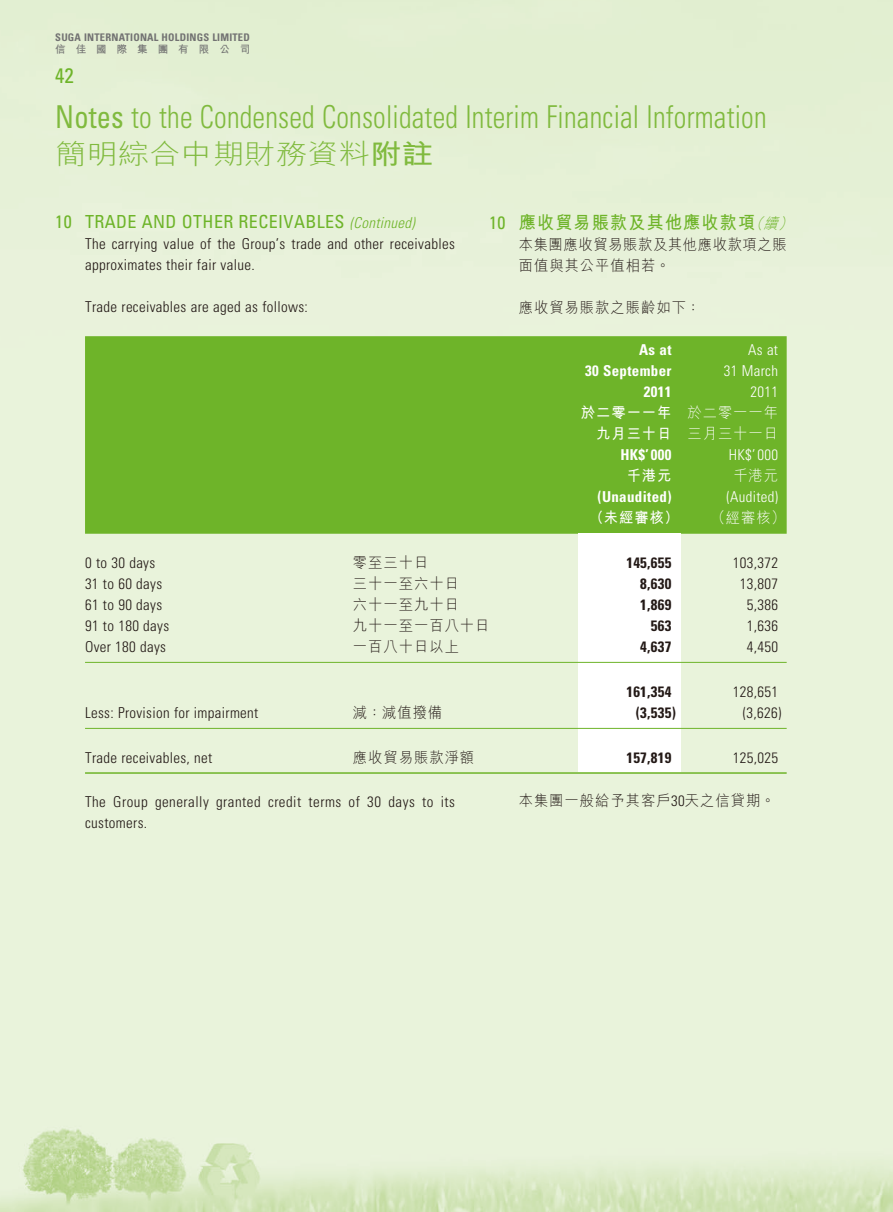
<style>
.page{position:relative;width:893px;height:1212px;background:#fff}
.page>*{position:absolute;margin:0;border:0;box-sizing:border-box;transform-origin:0 0}
.t1{font:300 condensed 31.5px "Univers LT Std";letter-spacing:.005em;color:#80ba3e;scale:.9 1}
.t2{font:300 27.45px "M Hei HK";color:#80ba3e;scale:1.15 1}
.t3{font:condensed 21px "Univers LT Std";color:#6eb429}
.t4{font:condensed 18px "Univers LT Std";letter-spacing:.02em;color:#6eb429}
.t5{font:700 18px "M Hei HK";letter-spacing:.07em;color:#6eb429;scale:.95 1}
.t6{font:300 condensed 15px/21px "Univers LT Std";letter-spacing:.02em;color:#231916}
.t7{font:300 15px "M Hei HK";letter-spacing:.075em;color:#231916;scale:.95 1}
.t8{font:700 condensed 15px "Univers LT Std";letter-spacing:.02em;color:#231916}
.t9{font:700 condensed 15px "Univers LT Std";letter-spacing:.02em;color:#fff}
.t10{font:300 condensed 15px "Univers LT Std";letter-spacing:.02em;color:#fff}
.t11{font:300 15px/21px "M Hei HK";letter-spacing:.075em;color:#fff;text-align:right;scale:.95 1}
.t12{font:300 15px/21px "M Hei HK";letter-spacing:.045em;color:#231916;scale:.95 1}
.t13{font:700 15px "M Hei HK";letter-spacing:.075em;color:#fff;scale:.95 1}
.t14{font:700 condensed 10.5px "Univers LT Std";letter-spacing:.02em;color:#727272}
.t15{font:700 10.5px "M Hei HK";letter-spacing:.955em;color:#727272}
.s1{font-weight:400}
.s2{font-weight:700}
.s3{font-weight:300;font-style:italic;font-size:15px}
.s4{font-family:"Univers LT Std";font-weight:400;font-stretch:condensed}
.s5{font-family:"Univers LT Std";font-stretch:condensed}
</style>
<div class="page">
<div style="left:85px;top:336px;width:702px;height:198px;background:#6eb429"></div>
<hr style="left:85px;top:662px;width:702px;height:1px;background:#6eb429">
<hr style="left:85px;top:728px;width:702px;height:1px;background:#6eb429">
<hr style="left:85px;top:772px;width:702px;height:2px;background:#6eb429">
<p class="t14" style="left:55px;top:31px;width:196px">SUGA INTERNATIONAL HOLDINGS LIMITED</p>
<p class="t15" style="left:55px;top:41px;width:197px">信佳國際集團有限公司</p>
<h3 class="t3" style="left:55px;top:62px;width:20px">42</h3>
<h1 class="t1" style="left:55px;top:98px;width:792px"><span class="s1">Notes</span> to the Condensed Consolidated Interim Financial Information</h1>
<h2 class="t2" style="left:55px;top:135px;width:330px">簡明綜合中期財務資料<span class="s2">附註</span></h2>
<p class="t4" style="left:55px;top:210px;width:361px">10 TRADE AND OTHER RECEIVABLES <span class="s3">(Continued)</span></p>
<p class="t6" style="left:85px;top:233px;width:371px">The carrying value of the Group’s trade and other receivables approximates their fair value.</p>
<p class="t6" style="left:85px;top:296px;width:224px">Trade receivables are aged as follows:</p>
<p class="t5" style="left:489px;top:209px;width:326px"><span class="s4">10</span> 應收貿易賬款及其他應收款項<span class="s3">（續）</span></p>
<p class="t12" style="left:519px;top:233px;width:283px">本集團應收貿易賬款及其他應收款項之賬面值與其公平值相若。</p>
<p class="t7" style="left:519px;top:297px;width:193px">應收貿易賬款之賬齡如下：</p>
<p class="t9" style="left:639px;top:340px;width:34px">As at</p>
<p class="t10" style="left:748px;top:341px;width:31px">As at</p>
<p class="t9" style="left:585px;top:361px;width:88px">30 September</p>
<p class="t10" style="left:724px;top:362px;width:56px">31 March</p>
<p class="t9" style="left:644px;top:382px;width:29px">2011</p>
<p class="t10" style="left:750px;top:383px;width:29px">2011</p>
<p class="t11" style="left:581px;top:401px;width:209px"><span class="s2">於二零一一年</span> 於二零一一年<span class="s2">九月三十日</span> 三月三十一日</p>
<p class="t9" style="left:620px;top:445px;width:53px">HK$’ 000</p>
<p class="t10" style="left:729px;top:446px;width:51px">HK$’ 000</p>
<p class="t13" style="left:627px;top:465px;width:49px">千港元</p>
<p class="t11" style="left:733px;top:464px;width:49px">千港元</p>
<p class="t9" style="left:597px;top:487px;width:75px">(Unaudited)</p>
<p class="t10" style="left:726px;top:488px;width:53px">(Audited)</p>
<p class="t13" style="left:589px;top:507px;width:95px">（未經審核）</p>
<p class="t11" style="left:711px;top:506px;width:79px">（經審核）</p>
<p class="t6" style="left:85px;top:552px;width:72px">0 to 30 days</p>
<p class="t7" style="left:353px;top:552px;width:81px">零至三十日</p>
<p class="t8" style="left:626px;top:553px;width:47px">145,655</p>
<p class="t6" style="left:733px;top:552px;width:47px">103,372</p>
<p class="t6" style="left:85px;top:573px;width:79px">31 to 60 days</p>
<p class="t7" style="left:353px;top:573px;width:113px">三十一至六十日</p>
<p class="t8" style="left:640px;top:574px;width:33px">8,630</p>
<p class="t6" style="left:740px;top:573px;width:40px">13,807</p>
<p class="t6" style="left:85px;top:594px;width:79px">61 to 90 days</p>
<p class="t7" style="left:353px;top:594px;width:113px">六十一至九十日</p>
<p class="t8" style="left:640px;top:595px;width:33px">1,869</p>
<p class="t6" style="left:747px;top:594px;width:33px">5,386</p>
<p class="t6" style="left:85px;top:615px;width:86px">91 to 180 days</p>
<p class="t7" style="left:353px;top:615px;width:145px">九十一至一百八十日</p>
<p class="t8" style="left:651px;top:616px;width:22px">563</p>
<p class="t6" style="left:747px;top:615px;width:33px">1,636</p>
<p class="t6" style="left:85px;top:636px;width:83px">Over 180 days</p>
<p class="t7" style="left:353px;top:636px;width:113px">一百八十日以上</p>
<p class="t8" style="left:640px;top:637px;width:33px">4,637</p>
<p class="t6" style="left:747px;top:636px;width:33px">4,450</p>
<p class="t8" style="left:626px;top:682px;width:47px">161,354</p>
<p class="t6" style="left:733px;top:681px;width:47px">128,651</p>
<p class="t6" style="left:85px;top:702px;width:175px">Less: Provision for impairment</p>
<p class="t7" style="left:353px;top:702px;width:95px">減：減值撥備</p>
<p class="t8" style="left:636px;top:703px;width:42px">(3,535)</p>
<p class="t6" style="left:743px;top:702px;width:40px">(3,626)</p>
<p class="t6" style="left:85px;top:747px;width:129px">Trade receivables, net</p>
<p class="t7" style="left:353px;top:747px;width:129px">應收貿易賬款淨額</p>
<p class="t8" style="left:626px;top:748px;width:47px">157,819</p>
<p class="t6" style="left:733px;top:747px;width:47px">125,025</p>
<p class="t6" style="left:85px;top:791px;width:372px">The Group generally granted credit terms of 30 days to its customers.</p>
<p class="t7" style="left:519px;top:790px;width:271px">本集團一般給予其客戶<span class="s5">30</span>天之信貸期。</p>
</div>
